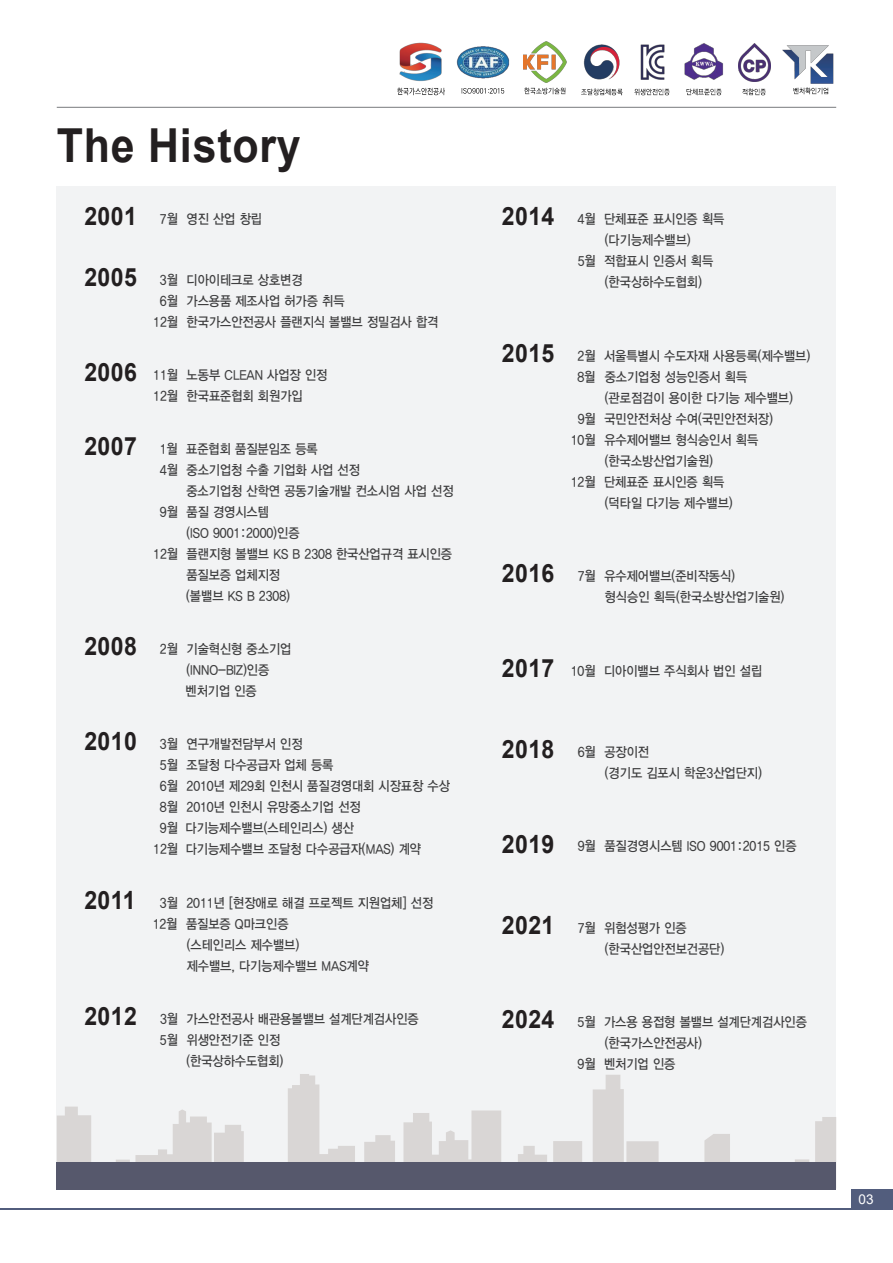
<style>
.page{position:relative;width:893px;height:1263px;background:#fff}
.page>*{position:absolute;margin:0;border:0;box-sizing:border-box;transform-origin:0 0}
.t1{font:700 46.8px "Arial";letter-spacing:.02em;color:#231f20;scale:.92 1}
.t2{font:13.5px/21px "YDIYGO330";color:#3e3e3f;scale:.9 1}
.t3{font:13.5px "Arial";color:#fff}
.s1{font-family:"Arial";font-weight:700;font-size:25.2px;color:#231f20}
</style>
<div class="page">
<hr style="left:57px;top:107px;width:779px;height:1px;background:#808285">
<img style="left:399px;top:42px;width:43px;height:39px">
<img style="left:456px;top:46px;width:54px;height:33px">
<img style="left:523px;top:41px;width:44px;height:42px">
<img style="left:583px;top:44px;width:37px;height:36px">
<img style="left:640px;top:44px;width:25px;height:36px">
<img style="left:684px;top:43px;width:40px;height:37px">
<img style="left:738px;top:43px;width:32px;height:39px">
<img style="left:397px;top:88px;width:48px;height:7px">
<img style="left:461px;top:88px;width:44px;height:6px">
<img style="left:525px;top:88px;width:41px;height:7px">
<img style="left:582px;top:88px;width:41px;height:8px">
<img style="left:635px;top:88px;width:35px;height:8px">
<img style="left:686px;top:88px;width:36px;height:8px">
<img style="left:743px;top:88px;width:23px;height:8px">
<img style="left:782px;top:45px;width:52px;height:39px">
<img style="left:793px;top:88px;width:36px;height:7px">
<div style="left:57px;top:186px;width:779px;height:989px;background:#f2f3f4"></div>
<svg style="left:57px;top:1074px;width:779px;height:88px"></svg>
<div style="left:57px;top:1162px;width:779px;height:27px;background:#56586c"></div>
<div style="left:852px;top:1189px;width:41px;height:20px;background:#525d7d"></div>
<hr style="left:0;top:1208px;width:855px;height:1px;background:#525d7d">
<h1 class="t1" style="left:57px;top:112px;width:267px">The History</h1>
<p class="t2" style="left:84px;top:209px;width:199px"><span class="s1">2001</span> 7월 영진 산업 창립</p>
<p class="t2" style="left:84px;top:270px;width:244px"><span class="s1">2005</span> 3월 디아이테크로 상호변경</p>
<p class="t2" style="left:160px;top:291px;width:207px">6월 가스용품 제조사업 허가증 취득</p>
<p class="t2" style="left:153px;top:312px;width:318px">12월 한국가스안전공사 플랜지식 볼밸브 정밀검사 합격</p>
<p class="t2" style="left:153px;top:365px;width:195px;text-indent:-69px"><span class="s1">2006</span> 11월 노동부 CLEAN 사업장 인정<br>12월 한국표준협회 회원가입</p>
<p class="t2" style="left:84px;top:439px;width:261px"><span class="s1">2007</span> 1월 표준협회 품질분임조 등록</p>
<p class="t2" style="left:160px;top:460px;width:224px">4월 중소기업청 수출 기업화 사업 선정</p>
<p class="t2" style="left:186px;top:481px;width:298px">중소기업청 산학연 공동기술개발 컨소시엄 사업 선정</p>
<p class="t2" style="left:160px;top:502px;width:123px">9월 품질 경영시스템</p>
<p class="t2" style="left:186px;top:523px;width:127px">(ISO 9001:2000)인증</p>
<p class="t2" style="left:153px;top:544px;width:334px">12월 플랜지형 볼밸브 KS B 2308 한국산업규격 표시인증</p>
<p class="t2" style="left:186px;top:565px;width:106px">품질보증 업체지정</p>
<p class="t2" style="left:186px;top:586px;width:117px">(볼밸브 KS B 2308)</p>
<p class="t2" style="left:185px;top:639px;width:119px;text-indent:-101px"><span class="s1">2008</span> 2월 기술혁신형 중소기업 (INNO-BIZ)인증 벤처기업 인증</p>
<p class="t2" style="left:84px;top:734px;width:244px"><span class="s1">2010</span> 3월 연구개발전담부서 인정</p>
<p class="t2" style="left:160px;top:755px;width:194px">5월 조달청 다수공급자 업체 등록</p>
<p class="t2" style="left:160px;top:776px;width:324px">6월 2010년 제29회 인천시 품질경영대회 시장표창 수상</p>
<p class="t2" style="left:160px;top:797px;width:225px">8월 2010년 인천시 유망중소기업 선정</p>
<p class="t2" style="left:160px;top:818px;width:217px">9월 다기능제수밸브(스테인리스) 생산</p>
<p class="t2" style="left:153px;top:839px;width:299px">12월 다기능제수밸브 조달청 다수공급자(MAS) 계약</p>
<p class="t2" style="left:84px;top:892px;width:389px"><span class="s1">2011</span> 3월 2011년 [현장애로 해결 프로젝트 지원업체] 선정</p>
<p class="t2" style="left:153px;top:913px;width:152px">12월 품질보증 Q마크인증</p>
<p class="t2" style="left:187px;top:934px;width:127px">(스테인리스 제수밸브)</p>
<p class="t2" style="left:187px;top:955px;width:204px">제수밸브, 다기능제수밸브 MAS계약</p>
<p class="t2" style="left:84px;top:1008px;width:373px"><span class="s1">2012</span> 3월 가스안전공사 배관용볼밸브 설계단계검사인증</p>
<p class="t2" style="left:160px;top:1029px;width:135px">5월 위생안전기준 인정</p>
<p class="t2" style="left:186px;top:1050px;width:109px">(한국상하수도협회)</p>
<p class="t2" style="left:502px;top:209px;width:249px"><span class="s1">2014</span> 4월 단체표준 표시인증 획득</p>
<p class="t2" style="left:605px;top:230px;width:97px">(다기능제수밸브)</p>
<p class="t2" style="left:578px;top:251px;width:152px">5월 적합표시 인증서 획득</p>
<p class="t2" style="left:605px;top:272px;width:109px">(한국상하수도협회)</p>
<p class="t2" style="left:577px;top:345px;width:260px;text-indent:-76px"><span class="s1">2015</span> 2월 서울특별시 수도자재 사용등록(제수밸브)<br>8월 중소기업청 성능인증서 획득</p>
<p class="t2" style="left:605px;top:387px;width:211px">(관로점검이 용이한 다기능 제수밸브)</p>
<p class="t2" style="left:578px;top:408px;width:218px">9월 국민안전처상 수여(국민안전처장)</p>
<p class="t2" style="left:571px;top:429px;width:210px">10월 유수제어밸브 형식승인서 획득</p>
<p class="t2" style="left:605px;top:450px;width:122px">(한국소방산업기술원)</p>
<p class="t2" style="left:571px;top:471px;width:172px">12월 단체표준 표시인증 획득</p>
<p class="t2" style="left:605px;top:492px;width:144px">(덕타일 다기능 제수밸브)</p>
<p class="t2" style="left:605px;top:566px;width:201px;text-indent:-103px"><span class="s1">2016</span> 7월 유수제어밸브(준비작동식)<br>형식승인 획득(한국소방산업기술원)</p>
<p class="t2" style="left:502px;top:660px;width:291px"><span class="s1">2017</span> 10월 디아이밸브 주식회사 법인 설립</p>
<p class="t2" style="left:605px;top:741px;width:176px;text-indent:-103px"><span class="s1">2018</span> 6월 공장이전<br>(경기도 김포시 학운3산업단지)</p>
<p class="t2" style="left:502px;top:836px;width:329px"><span class="s1">2019</span> 9월 품질경영시스템 ISO 9001:2015 인증</p>
<p class="t2" style="left:605px;top:917px;width:134px;text-indent:-103px"><span class="s1">2021</span> 7월 위험성평가 인증 (한국산업안전보건공단)</p>
<p class="t2" style="left:502px;top:1012px;width:340px"><span class="s1">2024</span> 5월 가스용 용접형 볼밸브 설계단계검사인증</p>
<p class="t2" style="left:605px;top:1033px;width:109px">(한국가스안전공사)</p>
<p class="t2" style="left:578px;top:1054px;width:110px">9월 벤처기업 인증</p>
<p class="t3" style="left:858px;top:1190px;width:17px">03</p>
</div>
